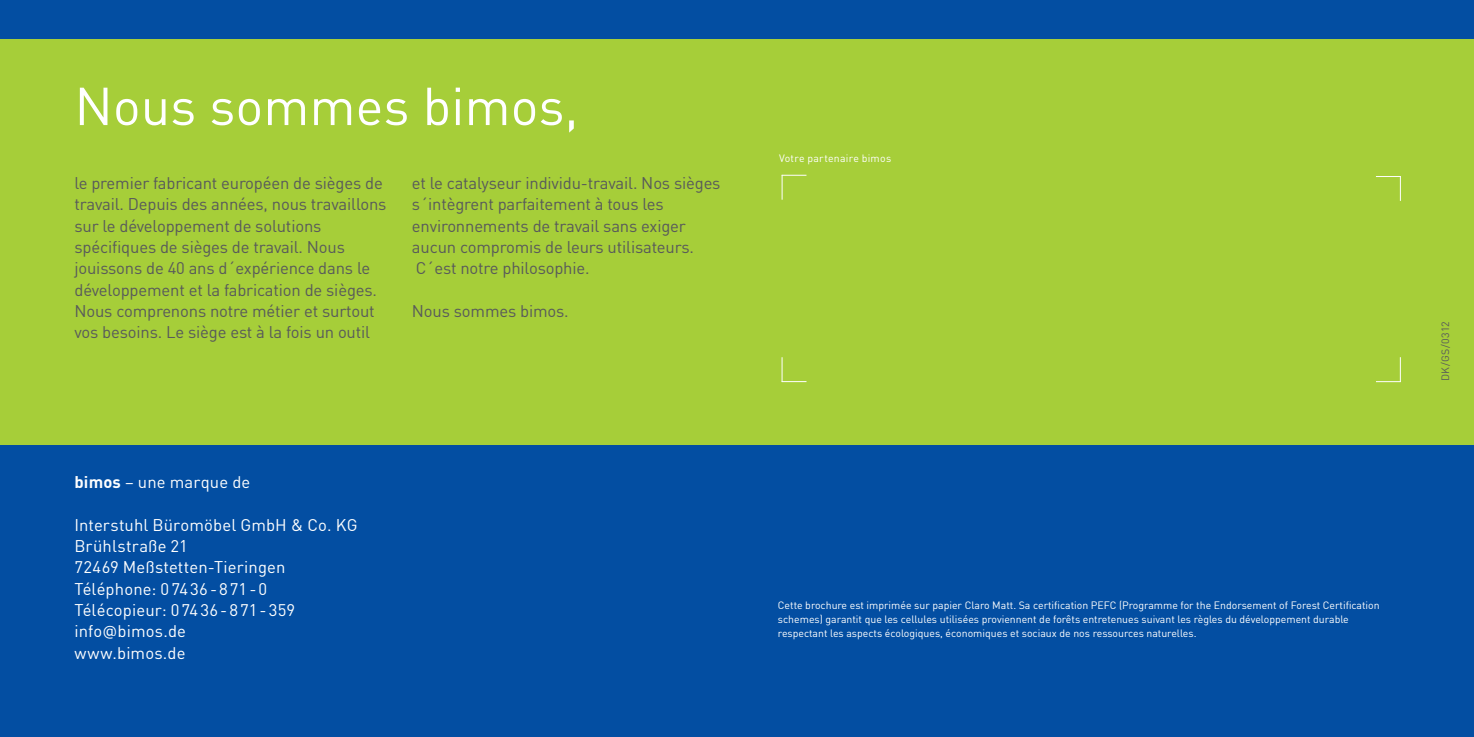
<style>
.page{position:relative;width:1474px;height:737px;background:#fff}
.page>*{position:absolute;margin:0;border:0;box-sizing:border-box;transform-origin:0 0}
.t1{font:52.5px "DIN";color:#fff}
.t2{font:16.62px/21.3px "DIN";letter-spacing:-.01em;color:#58595b}
.t3{font:16.62px/21.3px "DIN";letter-spacing:.01em;color:#fff}
.t4{font:10.5px/14px "DIN";color:#fff}
.t5{font:10.5px "DIN";letter-spacing:.025em;color:#fff}
.t6{font:10.5px "DIN";letter-spacing:.025em;color:#58595b}
.s1{font-weight:700}
.s2{font-family:"Verdana";font-size:14.88px}
</style>
<div class="page">
<div style="left:0;top:0;width:1473px;height:737px;background:#034ea2"></div>
<div style="left:0;top:40px;width:1473px;height:405px;background:#a6ce39"></div>
<svg style="left:781px;top:175px;width:25px;height:25px"></svg>
<svg style="left:781px;top:357px;width:25px;height:25px"></svg>
<svg style="left:1376px;top:357px;width:24px;height:25px"></svg>
<svg style="left:1376px;top:176px;width:24px;height:25px"></svg>
<h1 class="t1" style="left:74px;top:73px;width:505px">Nous sommes bimos,</h1>
<p class="t2" style="left:74px;top:172px;width:313px">le premier fabricant européen de sièges de travail. Depuis des années, nous travaillons sur le développement de solutions spécifiques de sièges de travail. Nous jouissons de 40 ans d´expérience dans le développement et la fabrication de sièges.<br>Nous comprenons notre métier et surtout vos besoins. Le siège est à la fois un outil</p>
<p class="t2" style="left:412px;top:172px;width:310px">et le catalyseur individu-travail. Nos sièges s´intègrent parfaitement à tous les environnements de travail sans exiger aucun compromis de leurs utilisateurs.<br>C´est notre philosophie.</p>
<p class="t2" style="left:412px;top:300px;width:158px">Nous sommes bimos.</p>
<p class="t3" style="left:74px;top:471px;width:177px"><span class="s1">bimos</span> – une marque de</p>
<p class="t3" style="left:74px;top:513px;width:284px">Interstuhl Büromöbel GmbH &amp; Co. KG<br>Brühlstraße 21<br>72469 Meßstetten-Tieringen<br>Téléphone: 07436-871-0<br>Télécopieur: 07436-871-359 info<span class="s2">@</span>bimos.de<br>www.bimos.de</p>
<p class="t5" style="left:779px;top:152px;width:114px">Votre partenaire bimos</p>
<p class="t4" style="left:778px;top:597px;width:603px">Cette brochure est imprimée sur papier Claro Matt. Sa certification PEFC (Programme for the Endorsement of Forest Certification schemes) garantit que les cellules utilisées proviennent de forêts entretenues suivant les règles du développement durable respectant les aspects écologiques, économiques et sociaux de nos ressources naturelles.</p>
<p class="t6" style="left:1438px;top:381px;width:61px;rotate:-90deg">DK/GS/0312</p>
</div>
